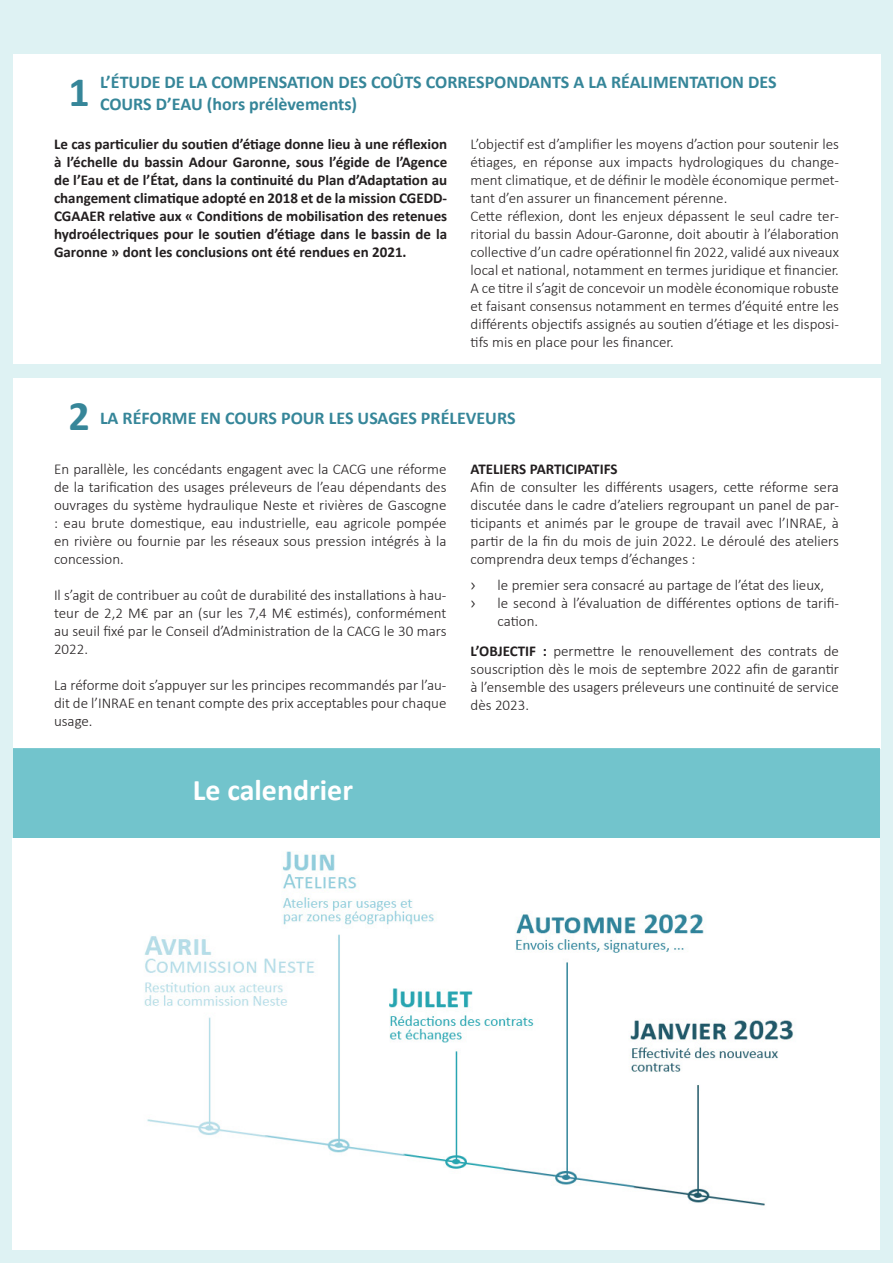
<style>
.page{position:relative;width:893px;height:1263px;background:#fff}
.page>*{position:absolute;margin:0;border:0;box-sizing:border-box;transform-origin:0 0}
.t1{font:700 42px "Calibri";color:#368699}
.t2{font:700 30px "Calibri";color:#fff}
.t3{font:700 18px "Calibri";color:#368699}
.t4{font:300 15px/18px "Calibri";color:#231f20;text-align:justify}
.t5{font:700 15px/18px "Calibri";color:#231f20;text-align:justify}
.t6{font:300 15px "Aller";color:#231f20}
.s1{font-weight:700}
</style>
<div class="page">
<div style="left:0;top:0;width:893px;height:1263px;background:linear-gradient(to right,#def2f3,#def2f3)"></div>
<div style="left:13px;top:54px;width:867px;height:309px;background:#fff"></div>
<div style="left:13px;top:378px;width:867px;height:370px;background:#fff"></div>
<div style="left:13px;top:748px;width:866px;height:90px;background:#72c4cc"></div>
<div style="left:12px;top:838px;width:867px;height:412px;background:#fff"></div>
<img style="left:144px;top:851px;width:650px;height:355px">
<p class="t3" style="left:100px;top:69px;width:678px">L’ÉTUDE DE LA COMPENSATION DES COÛTS CORRESPONDANTS A LA RÉALIMENTATION DES</p>
<p class="t1" style="left:68px;top:62px;width:23px">1</p>
<p class="t3" style="left:100px;top:91px;width:259px">COURS D’EAU (hors prélèvements)</p>
<p class="t5" style="left:54px;top:135px;width:395px">Le cas particulier du soutien d’étiage donne lieu à une réflexion à l’échelle du bassin Adour Garonne, sous l’égide de l’Agence de l’Eau et de l’État, dans la continuité du Plan d’Adaptation au changement climatique adopté en 2018 et de la mission CGEDD-CGAAER relative aux « Conditions de mobilisation des retenues hydroélectriques pour le soutien d’étiage dans le bassin de la Garonne » dont les conclusions ont été rendues en 2021.</p>
<p class="t4" style="left:471px;top:135px;width:370px">L’objectif est d’amplifier les moyens d’action pour soutenir les étiages, en réponse aux impacts hydrologiques du change&shy;ment climatique, et de définir le modèle économique permet&shy;tant d’en assurer un financement pérenne.</p>
<p class="t4" style="left:471px;top:207px;width:370px">Cette réflexion, dont les enjeux dépassent le seul cadre ter&shy;ritorial du bassin Adour-Garonne, doit aboutir à l’élaboration collective d’un cadre opérationnel fin 2022, validé aux niveaux local et national, notamment en termes juridique et financier.<br>A ce titre il s’agit de concevoir un modèle économique robuste et faisant consensus notamment en termes d’équité entre les différents objectifs assignés au soutien d’étiage et les disposi&shy;tifs mis en place pour les financer.</p>
<p class="t1" style="left:68px;top:386px;width:23px">2</p>
<p class="t3" style="left:100px;top:405px;width:417px">LA RÉFORME EN COURS POUR LES USAGES PRÉLEVEURS</p>
<p class="t4" style="left:54px;top:459px;width:394px">En parallèle, les concédants engagent avec la CACG une réforme de la tarification des usages préleveurs de l’eau dépendants des ouvrages du système hydraulique Neste et rivières de Gascogne : eau brute domestique, eau industrielle, eau agricole pompée en rivière ou fournie par les réseaux sous pression intégrés à la concession.</p>
<p class="t4" style="left:54px;top:585px;width:394px">Il s’agit de contribuer au coût de durabilité des installations à hau&shy;teur de 2,2 M€ par an (sur les 7,4 M€ estimés), conformément au seuil fixé par le Conseil d’Administration de la CACG le 30 mars 2022.</p>
<p class="t4" style="left:54px;top:675px;width:394px">La réforme doit s’appuyer sur les principes recommandés par l’au&shy;dit de l’INRAE en tenant compte des prix acceptables pour chaque usage.</p>
<p class="t5" style="left:471px;top:459px;width:148px">ATELIERS PARTICIPATIFS</p>
<p class="t4" style="left:471px;top:477px;width:370px">Afin de consulter les différents usagers, cette réforme sera discutée dans le cadre d’ateliers regroupant un panel de par&shy;ticipants et animés par le groupe de travail avec l’INRAE, à partir de la fin du mois de juin 2022. Le déroulé des ateliers comprendra deux temps d’échanges :</p>
<p class="t6" style="left:471px;top:576px;width:7px">›</p>
<p class="t4" style="left:498px;top:576px;width:328px">le premier sera consacré au partage de l’état des lieux,</p>
<p class="t6" style="left:471px;top:594px;width:7px">›</p>
<p class="t4" style="left:498px;top:594px;width:343px">le second à l’évaluation de différentes options de tarifi&shy;cation.</p>
<p class="t4" style="left:471px;top:641px;width:370px"><span class="s1">L’OBJECTIF :</span> permettre le renouvellement des contrats de souscription dès le mois de septembre 2022 afin de garantir à l’ensemble des usagers préleveurs une continuité de service dès 2023.</p>
<p class="t2" style="left:193px;top:769px;width:162px">Le calendrier</p>
</div>
